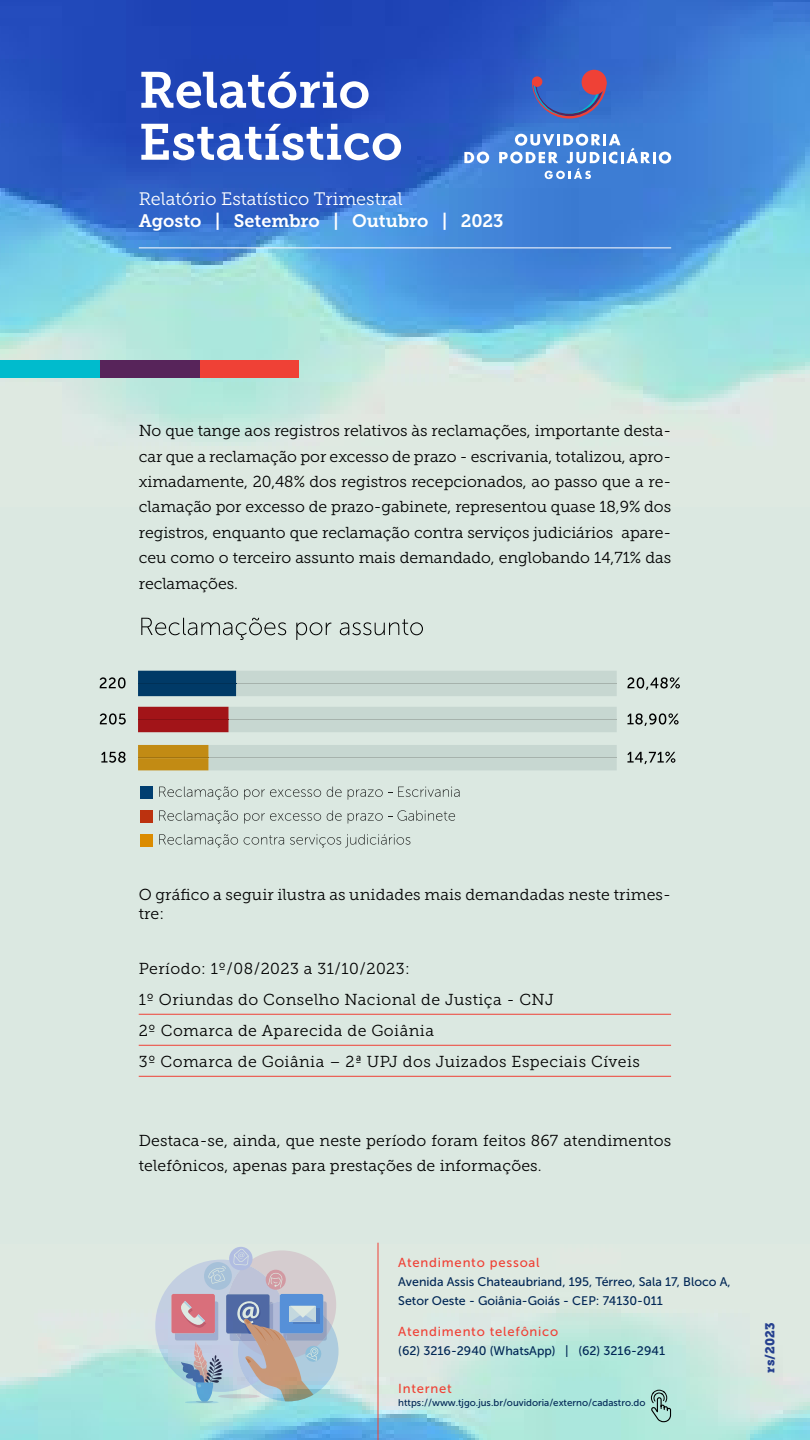
<style>
.page{position:relative;width:810px;height:1440px;background:#dbe8e1}
.page>*{position:absolute;margin:0;border:0;box-sizing:border-box;transform-origin:0 0}
.t1{font:50.7px/52px "Museo Slab 700";color:#fff}
.t2{font:18px "Museo Slab 300";color:#fff}
.t3{font:18px "Museo Slab 700";color:#fff}
.t4{font:15.83px/25.3px "Museo Slab 300";letter-spacing:.01em;color:#000}
.t5{font:15.83px/31px "Museo Slab 300";letter-spacing:.03em;color:#000}
.t6{font:13.05px "Museo Sans 500";letter-spacing:.06em;color:#ef4136}
.t7{font:12.83px "Museo Slab 900";letter-spacing:.01em;color:#25408f}
.t8{font:12.38px/18.9px "Museo Sans 500";color:#002655}
.t9{font:9.75px "Museo Sans 500";color:#002655}
</style>
<div class="page">
<img style="left:0;top:0;width:810px;height:438px">
<svg style="left:532px;top:82px;width:75px;height:37px"></svg>
<div style="left:532px;top:76px;width:10px;height:11px;background:#ef4136;border-radius:50%"></div>
<div style="left:582px;top:70px;width:25px;height:25px;background:#ef4136;border-radius:50%"></div>
<svg style="left:464px;top:152px;width:25px;height:12px"></svg>
<svg style="left:499px;top:134px;width:172px;height:45px"></svg>
<hr style="left:139px;top:248px;width:532px;height:1px;background:#fff">
<svg style="left:0;top:1242px;width:810px;height:198px"></svg>
<div style="left:229px;top:1247px;width:24px;height:23px;background:#b1bde1;border-radius:50%"></div>
<svg style="left:155px;top:1249px;width:184px;height:154px"></svg>
<hr style="left:378px;top:1243px;width:1px;height:197px;background:#ef4136">
<svg style="left:394px;top:1380px;width:257px;height:28px"></svg>
<svg style="left:651px;top:1361px;width:21px;height:62px"></svg>
<div style="left:199px;top:360px;width:100px;height:18px;background:#ef4136"></div>
<div style="left:100px;top:360px;width:99px;height:18px;background:#57245a"></div>
<div style="left:0;top:360px;width:100px;height:18px;background:#00bbcd"></div>
<hr style="left:139px;top:1014px;width:532px;height:1px;background:#ef4136">
<hr style="left:139px;top:1045px;width:532px;height:1px;background:#ef4136">
<hr style="left:139px;top:1076px;width:532px;height:1px;background:#ef4136">
<svg style="left:627px;top:677px;width:53px;height:13px"></svg>
<svg style="left:627px;top:713px;width:52px;height:13px"></svg>
<svg style="left:627px;top:752px;width:48px;height:12px"></svg>
<svg style="left:100px;top:677px;width:26px;height:11px"></svg>
<svg style="left:100px;top:713px;width:26px;height:12px"></svg>
<svg style="left:101px;top:752px;width:25px;height:11px"></svg>
<svg style="left:141px;top:618px;width:145px;height:22px"></svg>
<svg style="left:296px;top:622px;width:35px;height:18px"></svg>
<svg style="left:340px;top:619px;width:83px;height:16px"></svg>
<svg style="left:138px;top:671px;width:479px;height:25px"></svg>
<hr style="left:138px;top:683px;width:98px;height:1px;background:#003663">
<svg style="left:138px;top:707px;width:479px;height:25px"></svg>
<hr style="left:138px;top:719px;width:91px;height:1px;background:#9e1217">
<svg style="left:138px;top:745px;width:479px;height:25px"></svg>
<hr style="left:138px;top:757px;width:70px;height:1px;background:#bd8014">
<svg style="left:159px;top:787px;width:79px;height:13px"></svg>
<svg style="left:244px;top:789px;width:77px;height:11px"></svg>
<svg style="left:327px;top:787px;width:15px;height:10px"></svg>
<svg style="left:348px;top:789px;width:44px;height:11px"></svg>
<svg style="left:398px;top:787px;width:62px;height:10px"></svg>
<div style="left:140px;top:787px;width:12px;height:12px;background:#003e70"></div>
<div style="left:140px;top:810px;width:12px;height:13px;background:#bc320f"></div>
<svg style="left:159px;top:834px;width:79px;height:13px"></svg>
<svg style="left:244px;top:835px;width:40px;height:10px"></svg>
<svg style="left:290px;top:834px;width:120px;height:13px"></svg>
<div style="left:140px;top:834px;width:12px;height:12px;background:#db8b00"></div>
<svg style="left:159px;top:810px;width:79px;height:14px"></svg>
<svg style="left:244px;top:813px;width:77px;height:11px"></svg>
<svg style="left:327px;top:810px;width:15px;height:11px"></svg>
<svg style="left:348px;top:813px;width:44px;height:11px"></svg>
<svg style="left:398px;top:810px;width:57px;height:11px"></svg>
<h1 class="t1" style="left:139px;top:65px;width:265px">Relatório<br>Estatístico</h1>
<p class="t2" style="left:139px;top:189px;width:265px">Relatório Estatístico Trimestral</p>
<p class="t3" style="left:139px;top:211px;width:366px">Agosto | Setembro | Outubro | 2023</p>
<p class="t4" style="left:139px;top:418px;width:534px;text-align:justify">No que tange aos registros relativos às reclamações, importante desta&shy;car que a reclamação por excesso de prazo - escrivania, totalizou, apro&shy;ximadamente, 20,48% dos registros recepcionados, ao passo que a re&shy;clamação por excesso de prazo-gabinete, representou quase 18,9% dos registros, enquanto que reclamação contra serviços judiciários apare&shy;ceu como o terceiro assunto mais demandado, englobando 14,71% das reclamações.</p>
<p class="t4" style="left:139px;top:885px;width:534px;line-height:19px">O gráfico a seguir ilustra as unidades mais demandadas neste trimes&shy;tre:</p>
<p class="t5" style="left:139px;top:953px;width:503px">Período: 1º/08/2023 a 31/10/2023:<br>1º Oriundas do Conselho Nacional de Justiça - CNJ<br>2º Comarca de Aparecida de Goiânia<br>3º Comarca de Goiânia – 2ª UPJ dos Juizados Especiais Cíveis</p>
<p class="t4" style="left:139px;top:1128px;width:534px">Destaca-se, ainda, que neste período foram feitos 867 atendimentos telefônicos, apenas para prestações de informações.</p>
<p class="t6" style="left:398px;top:1255px;width:143px">Atendimento pessoal</p>
<p class="t8" style="left:398px;top:1272px;width:334px">Avenida Assis Chateaubriand, 195, Térreo, Sala 17, Bloco A,<br>Setor Oeste - Goiânia-Goiás - CEP: 74130-011</p>
<p class="t6" style="left:398px;top:1325px;width:162px">Atendimento telefônico</p>
<p class="t8" style="left:398px;top:1342px;width:268px">(62) 3216-2940 (WhatsApp) | (62) 3216-2941</p>
<p class="t6" style="left:398px;top:1381px;width:55px">Internet</p>
<p class="t9" style="left:398px;top:1397px;width:249px">https://www.tjgo.jus.br/ouvidoria/externo/cadastro.do</p>
<p class="t7" style="left:763px;top:1373px;width:52px;rotate:-90deg">rs/2023</p>
</div>
